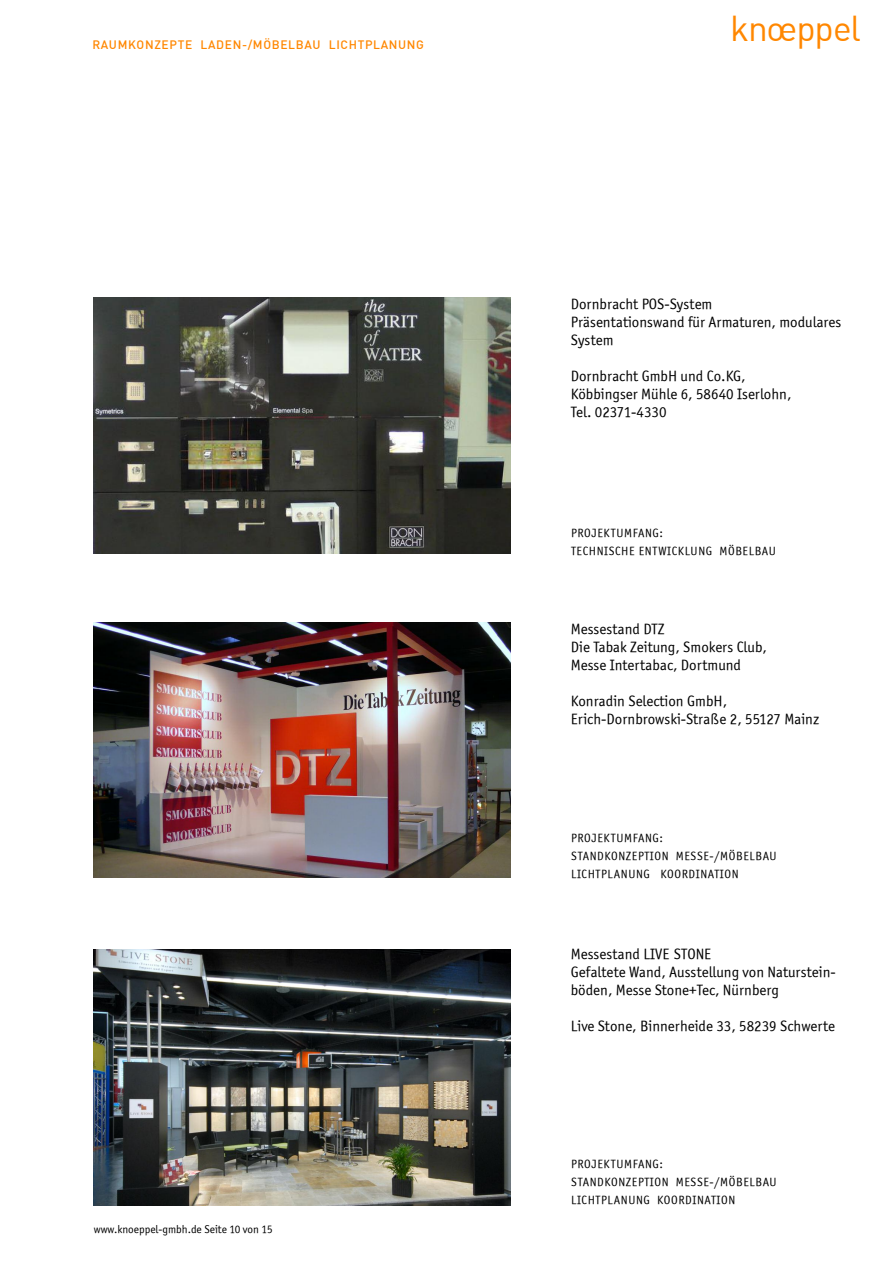
<style>
.page{position:relative;width:893px;height:1263px;background:#fff}
.page>*{position:absolute;margin:0;border:0;box-sizing:border-box;transform-origin:0 0}
.t1{font:35.25px "DIN Alternate";letter-spacing:-.03em;color:#ff8700}
.t2{font:15px/18px "Officina Sans ITCTT Book";color:#000}
.t3{font:12px/18px "Officina Sans ITCTT Book";letter-spacing:.05em;color:#000}
.t4{font:500 12px "DIN";letter-spacing:.055em;color:#ff8700}
.t5{font:11.25px "Officina Sans ITCTT Book";color:#000}
</style>
<div class="page">
<img style="left:94px;top:622px;width:417px;height:255px">
<img style="left:94px;top:298px;width:417px;height:255px">
<img style="left:94px;top:950px;width:417px;height:255px">
<p class="t4" style="left:92px;top:41px;width:333px">RAUMKONZEPTE LADEN-/MÖBELBAU LICHTPLANUNG</p>
<p class="t5" style="left:94px;top:1223px;width:180px">www.knoeppel-gmbh.de Seite 10 von 15</p>
<h1 class="t1" style="left:730px;top:15px;width:132px">knoeppel</h1>
<p class="t2" style="left:571px;top:295px;width:272px">Dornbracht POS-System<br>Präsentationswand für Armaturen, modulares<br>System</p>
<p class="t2" style="left:571px;top:367px;width:222px">Dornbracht GmbH und Co.KG,<br>Köbbingser Mühle 6, 58640 Iserlohn,<br>Tel. 02371-4330</p>
<p class="t3" style="left:571px;top:524px;width:206px">PROJEKTUMFANG:<br>TECHNISCHE ENTWICKLUNG MÖBELBAU</p>
<p class="t2" style="left:571px;top:619px;width:198px">Messestand DTZ<br>Die Tabak Zeitung, Smokers Club,<br>Messe Intertabac, Dortmund</p>
<p class="t2" style="left:571px;top:691px;width:250px">Konradin Selection GmbH,<br>Erich-Dornbrowski-Straße 2, 55127 Mainz</p>
<p class="t3" style="left:571px;top:829px;width:207px">PROJEKTUMFANG:<br>STANDKONZEPTION MESSE-/MÖBELBAU<br>LICHTPLANUNG KOORDINATION</p>
<p class="t2" style="left:571px;top:945px;width:267px">Messestand LIVE STONE<br>Gefaltete Wand, Ausstellung von Naturstein&shy;böden, Messe Stone+Tec, Nürnberg</p>
<p class="t2" style="left:571px;top:1017px;width:266px">Live Stone, Binnerheide 33, 58239 Schwerte</p>
<p class="t3" style="left:571px;top:1155px;width:207px">PROJEKTUMFANG:<br>STANDKONZEPTION MESSE-/MÖBELBAU<br>LICHTPLANUNG KOORDINATION</p>
</div>
